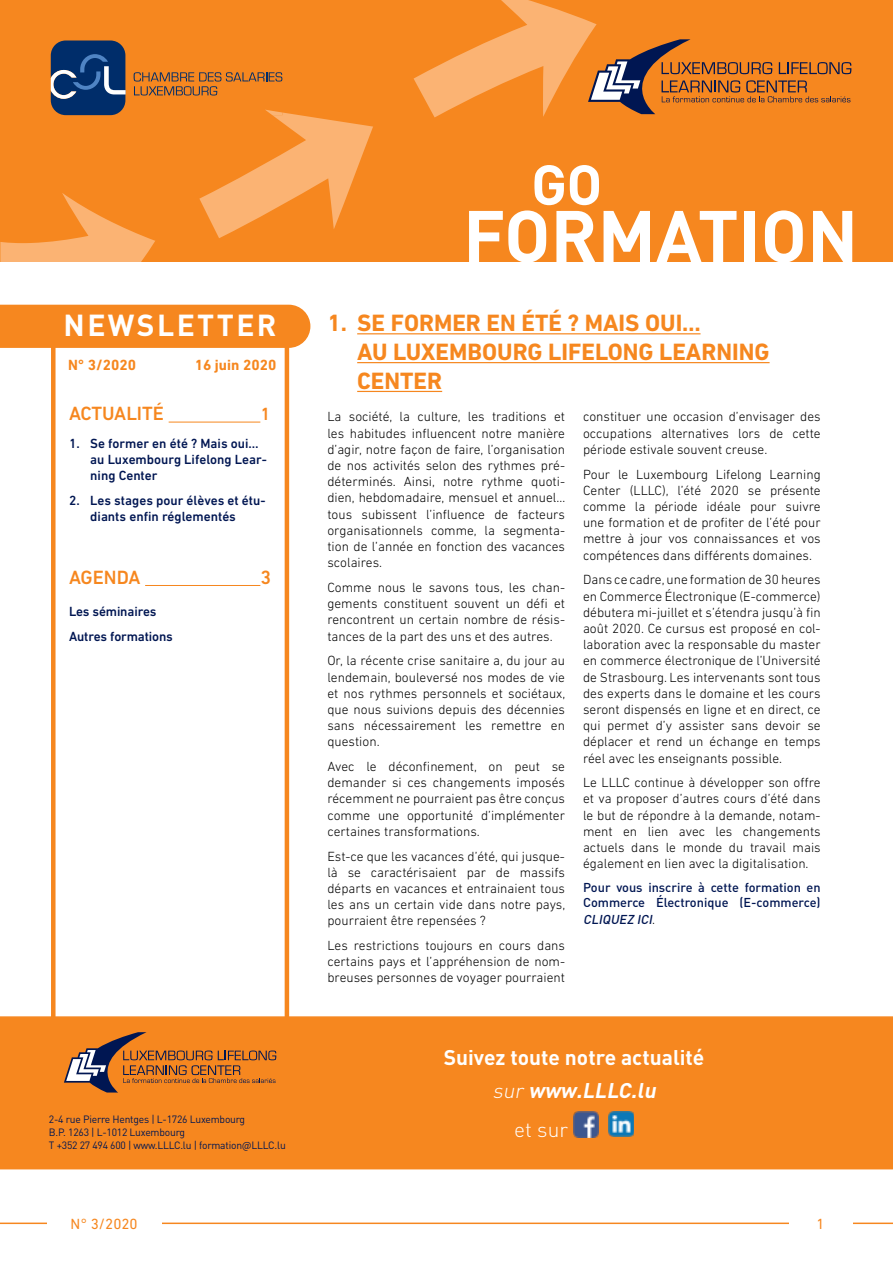
<style>
.page{position:relative;width:893px;height:1263px;background:#fff}
.page>*{position:absolute;margin:0;border:0;box-sizing:border-box;transform-origin:0 0}
.t1{font:700 72px "DIN Pro";color:#fff}
.t2{font:700 55.5px "DIN Pro";color:#fff}
.t3{font:700 30px "DIN Pro";letter-spacing:.08em;color:#fff}
.t4{font:700 24px/28.8px "DIN Next LT Pro";color:#f6871f}
.t5{font:700 21px/33.8px "DIN Pro";color:#fff;text-align:center}
.t6{font:300 21px "DIN Pro";color:#fff}
.t7{font:500 19.5px "DIN Next LT Pro";color:#f6871f}
.t8{font:500 18px "DIN Next LT Pro";color:#f6871f}
.t9{font:700 15px "DIN Next LT Pro";color:#f6871f}
.t10{font:15px "DIN Next LT Pro";color:#f6871f}
.t11{font:300 13.5px/16.2px "DIN Next LT Pro";color:#000;text-align:justify}
.t12{font:500 13.5px/16.2px "DIN Next LT Pro";color:#001652}
.t13{font:500 12.75px/15.8px "DIN Pro";color:#001652;text-align:justify}
.t14{font:10.5px/12.6px "DIN Pro";letter-spacing:-.02em;color:#001652}
.s1{font-style:italic}
.s2{font-family:"DIN Next LT Pro";font-weight:300;font-size:13.5px;color:#000}
.s3{font-weight:300;font-style:italic}
</style>
<div class="page">
<hr style="left:0;top:1222px;width:893px;height:2px;background:#f6871f">
<div style="left:789px;top:1217px;width:64px;height:46px;background:#fff"></div>
<div style="left:47px;top:1217px;width:115px;height:46px;background:#fff"></div>
<div style="left:0;top:1016px;width:893px;height:153px;background:#f6871f"></div>
<svg style="left:49px;top:348px;width:242px;height:751px"></svg>
<svg style="left:64px;top:1032px;width:212px;height:60px;background:#cb7831"></svg>
<div style="left:0;top:0;width:893px;height:261px;background:#f6871f"></div>
<svg style="left:0;top:0;width:851px;height:261px"></svg>
<hr style="left:169px;top:422px;width:91px;height:1px;background:#f6871f">
<div style="left:0;top:305px;width:310px;height:43px;background:#f6871f"></div>
<hr style="left:145px;top:585px;width:115px;height:1px;background:#f6871f">
<hr style="left:357px;top:333px;width:343px;height:1px;background:#f6871f">
<hr style="left:357px;top:362px;width:413px;height:1px;background:#f6871f">
<hr style="left:357px;top:391px;width:85px;height:1px;background:#f6871f">
<img style="left:573px;top:1111px;width:26px;height:26px">
<img style="left:608px;top:1111px;width:26px;height:26px">
<h3 class="t3" style="left:64px;top:306px;width:214px">NEWSLETTER</h3>
<p class="t9" style="left:68px;top:356px;width:70px">N° 3/2020</p>
<p class="t9" style="left:195px;top:356px;width:83px">16 juin 2020</p>
<h3 class="t7" style="left:69px;top:402px;width:97px">ACTUALITÉ</h3>
<h3 class="t8" style="left:260px;top:404px;width:11px">1</h3>
<p class="t12" style="left:90px;top:435px;width:178px;text-indent:-21px">1. Se former en été ? Mais oui… au Luxembourg Lifelong Lear&shy;ning Center</p>
<p class="t12" style="left:90px;top:492px;width:177px;text-indent:-21px">2. Les stages pour élèves et étu&shy;diants enfin réglementés</p>
<h3 class="t7" style="left:69px;top:566px;width:73px">AGENDA</h3>
<h3 class="t7" style="left:260px;top:566px;width:12px">3</h3>
<p class="t12" style="left:69px;top:599px;width:105px;line-height:24.8px">Les séminaires<br>Autres formations</p>
<p class="t14" style="left:49px;top:1113px;width:238px">2-4 rue Pierre Hentges | L-1726 Luxembourg<br>B.P. 1263 | L-1012 Luxembourg<br>T +352 27 494 600 | www.LLLC.lu | formation@LLLC.lu</p>
<h2 class="t2" style="left:531px;top:148px;width:73px">GO</h2>
<h1 class="t1" style="left:463px;top:189px;width:397px">FORMATION</h1>
<h3 class="t4" style="left:357px;top:309px;width:414px;text-indent:-30px">1. SE FORMER EN ÉTÉ ? MAIS OUI…<br>AU LUXEMBOURG LIFELONG LEARNING<br>CENTER</h3>
<p class="t11" style="left:327px;top:409px;width:239px">La société, la culture, les traditions et les habitudes influencent notre manière d’agir, notre façon de faire, l’organisation de nos activités selon des rythmes pré&shy;déterminés. Ainsi, notre rythme quoti&shy;dien, hebdomadaire, mensuel et annuel… tous subissent l’influence de facteurs organisationnels comme, la segmenta&shy;tion de l’année en fonction des vacances scolaires.</p>
<p class="t11" style="left:327px;top:579px;width:239px">Comme nous le savons tous, les chan&shy;gements constituent souvent un défi et rencontrent un certain nombre de résis&shy;tances de la part des uns et des autres.</p>
<p class="t11" style="left:327px;top:652px;width:239px">Or, la récente crise sanitaire a, du jour au lendemain, bouleversé nos modes de vie et nos rythmes personnels et sociétaux, que nous suivions depuis des décennies sans nécessairement les remettre en question.</p>
<p class="t11" style="left:327px;top:758px;width:239px">Avec le déconfinement, on peut se demander si ces changements imposés récemment ne pourraient pas être conçus comme une opportunité d’implémenter certaines transformations.</p>
<p class="t11" style="left:327px;top:848px;width:239px">Est-ce que les vacances d’été, qui jusque&shy;là se caractérisaient par de massifs départs en vacances et entrainaient tous les ans un certain vide dans notre pays, pourraient être repensées ?</p>
<p class="t11" style="left:327px;top:937px;width:239px">Les restrictions toujours en cours dans certains pays et l’appréhension de nom&shy;breuses personnes de voyager pourraient</p>
<p class="t11" style="left:583px;top:409px;width:239px">constituer une occasion d’envisager des occupations alternatives lors de cette période estivale souvent creuse.</p>
<p class="t11" style="left:583px;top:466px;width:239px">Pour le Luxembourg Lifelong Learning Center (LLLC), l’été 2020 se présente comme la période idéale pour suivre une formation et de profiter de l’été pour mettre à jour vos connaissances et vos compétences dans différents domaines.</p>
<p class="t11" style="left:583px;top:571px;width:239px">Dans ce cadre, une formation de 30 heures en Commerce Électronique (E-commerce) débutera mi-juillet et s’étendra jusqu’à fin août 2020. Ce cursus est proposé en col&shy;laboration avec la responsable du master en commerce électronique de l’Université de Strasbourg. Les intervenants sont tous des experts dans le domaine et les cours seront dispensés en ligne et en direct, ce qui permet d’y assister sans devoir se déplacer et rend un échange en temps réel avec les enseignants possible.</p>
<p class="t11" style="left:583px;top:774px;width:239px">Le LLLC continue à développer son offre et va proposer d’autres cours d’été dans le but de répondre à la demande, notam&shy;ment en lien avec les changements actuels dans le monde du travail mais également en lien avec la digitalisation.</p>
<p class="t13" style="left:583px;top:879px;width:239px">Pour vous inscrire à cette formation en Commerce Électronique (E-commerce)<br><span class="s1">CLIQUEZ ICI</span><span class="s2">.</span></p>
<h3 class="t5" style="left:444px;top:1039px;width:262px">Suivez toute notre actualité <span class="s3">sur</span><span class="s1">www.LLLC.lu</span></h3>
<h3 class="t6" style="left:514px;top:1115px;width:55px">et sur</h3>
<p class="t10" style="left:71px;top:1215px;width:69px">N° 3/2020</p>
<p class="t10" style="left:817px;top:1215px;width:10px">1</p>
</div>
